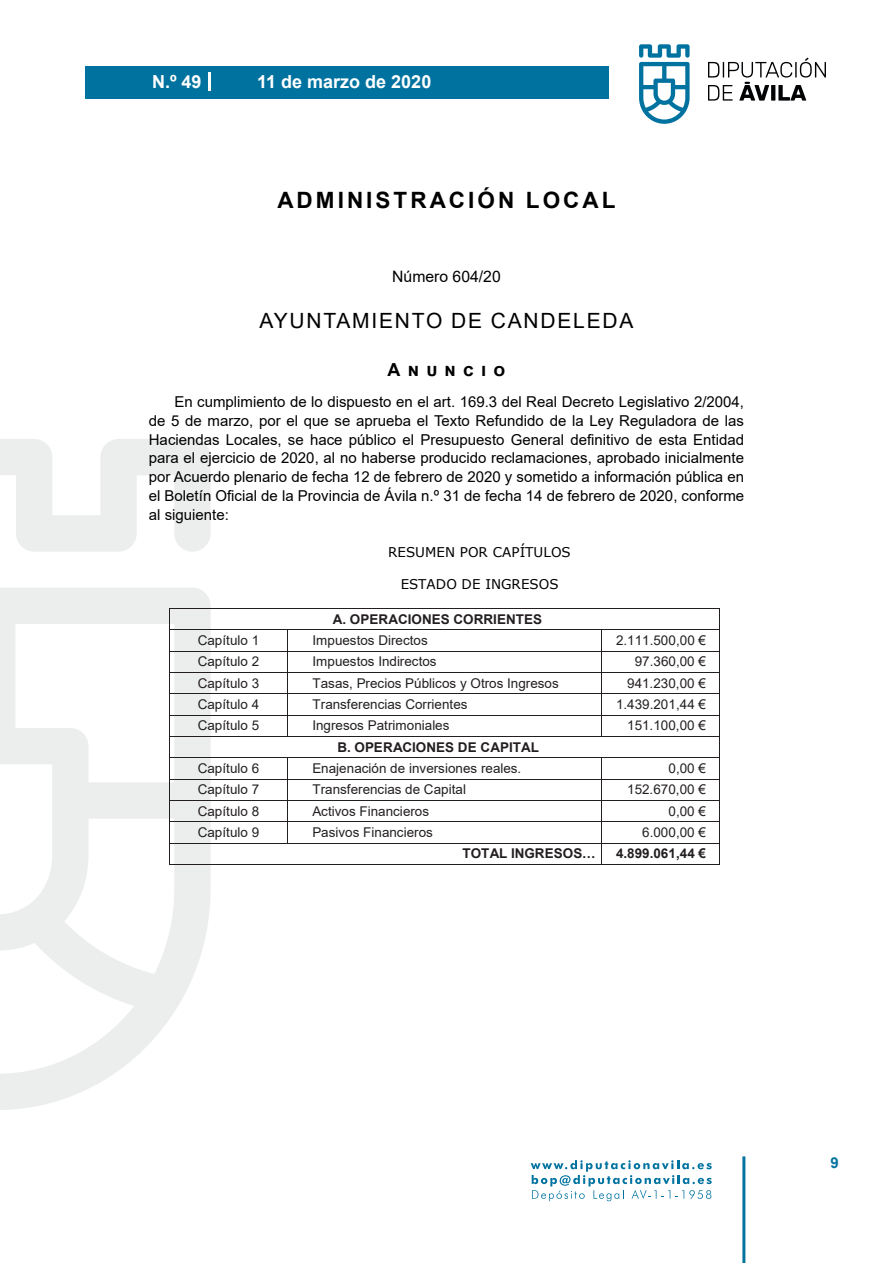
<style>
.page{position:relative;width:893px;height:1263px;background:#fff}
.page>*{position:absolute;margin:0;border:0;box-sizing:border-box;transform-origin:0 0}
.t1{font:700 22.5px "Arial";letter-spacing:.135em;color:#000}
.t2{font:21px "Arial";letter-spacing:.085em;color:#000}
.t3{font:700 18px "Arial";color:#fff}
.t4{font:700 18px "Arial";letter-spacing:.4em;color:#000}
.t5{font:15.75px "Arial";color:#000}
.t6{font:15px/18.8px "Arial";color:#000;text-align:justify}
.t7{font:700 15px "Arial";color:#04739f}
.t8{font:13.5px "Arial";color:#231f20}
.t9{font:700 13.5px "Arial";color:#231f20}
.t10{font:13.5px "Arial";color:#231f20}
.t11{font:13.5px "Verdana";color:#000}
.t12{font:700 13.5px "Arial";color:#231f20}
.s1{font-style:inherit}
</style>
<div class="page">
<svg style="left:531px;top:1160px;width:181px;height:41px"></svg>
<div style="left:85px;top:66px;width:523px;height:33px;background:#00729f"></div>
<svg style="left:639px;top:44px;width:51px;height:80px"></svg>
<svg style="left:708px;top:58px;width:118px;height:43px"></svg>
<hr style="left:742px;top:1156px;width:3px;height:107px;background:#04739f">
<svg style="left:208px;top:72px;width:2px;height:18px"></svg>
<svg style="left:0;top:439px;width:211px;height:671px"></svg>
<hr style="left:170px;top:608px;width:549px;height:1px;background:#231f20">
<hr style="left:170px;top:629px;width:117px;height:1px;background:#231f20">
<hr style="left:288px;top:629px;width:313px;height:1px;background:#231f20">
<hr style="left:602px;top:629px;width:117px;height:1px;background:#231f20">
<hr style="left:170px;top:651px;width:117px;height:1px;background:#231f20">
<hr style="left:288px;top:651px;width:313px;height:1px;background:#231f20">
<hr style="left:602px;top:651px;width:117px;height:1px;background:#231f20">
<hr style="left:170px;top:672px;width:117px;height:1px;background:#231f20">
<hr style="left:288px;top:672px;width:313px;height:1px;background:#231f20">
<hr style="left:602px;top:672px;width:117px;height:1px;background:#231f20">
<hr style="left:170px;top:693px;width:117px;height:1px;background:#231f20">
<hr style="left:288px;top:693px;width:313px;height:1px;background:#231f20">
<hr style="left:602px;top:693px;width:117px;height:1px;background:#231f20">
<hr style="left:170px;top:715px;width:117px;height:1px;background:#231f20">
<hr style="left:288px;top:715px;width:313px;height:1px;background:#231f20">
<hr style="left:602px;top:715px;width:117px;height:1px;background:#231f20">
<hr style="left:170px;top:736px;width:117px;height:1px;background:#231f20">
<svg style="left:287px;top:629px;width:1px;height:108px"></svg>
<hr style="left:288px;top:736px;width:313px;height:1px;background:#231f20">
<svg style="left:601px;top:629px;width:1px;height:108px"></svg>
<hr style="left:602px;top:736px;width:117px;height:1px;background:#231f20">
<hr style="left:170px;top:757px;width:117px;height:1px;background:#231f20">
<hr style="left:288px;top:757px;width:313px;height:1px;background:#231f20">
<hr style="left:602px;top:757px;width:117px;height:1px;background:#231f20">
<hr style="left:170px;top:779px;width:117px;height:1px;background:#231f20">
<hr style="left:288px;top:779px;width:313px;height:1px;background:#231f20">
<hr style="left:602px;top:779px;width:117px;height:1px;background:#231f20">
<hr style="left:170px;top:800px;width:117px;height:1px;background:#231f20">
<hr style="left:288px;top:800px;width:313px;height:1px;background:#231f20">
<hr style="left:602px;top:800px;width:117px;height:1px;background:#231f20">
<hr style="left:170px;top:821px;width:117px;height:1px;background:#231f20">
<hr style="left:288px;top:821px;width:313px;height:1px;background:#231f20">
<hr style="left:602px;top:821px;width:117px;height:1px;background:#231f20">
<hr style="left:170px;top:843px;width:117px;height:1px;background:#231f20">
<svg style="left:287px;top:757px;width:1px;height:87px"></svg>
<hr style="left:288px;top:843px;width:313px;height:1px;background:#231f20">
<hr style="left:602px;top:843px;width:117px;height:1px;background:#231f20">
<svg style="left:169px;top:608px;width:1px;height:257px"></svg>
<hr style="left:170px;top:864px;width:431px;height:1px;background:#231f20">
<svg style="left:601px;top:757px;width:1px;height:108px"></svg>
<hr style="left:602px;top:864px;width:117px;height:1px;background:#231f20">
<svg style="left:719px;top:608px;width:1px;height:257px"></svg>
<p class="t3" style="left:152px;top:69px;width:51px">N.º 49</p>
<p class="t3" style="left:257px;top:69px;width:176px">11 de marzo de 2020</p>
<h1 class="t1" style="left:277px;top:184px;width:340px">ADMINISTRACIÓN LOCAL</h1>
<p class="t5" style="left:392px;top:266px;width:110px">Número 604/20</p>
<h2 class="t2" style="left:259px;top:307px;width:375px">AYUNTAMIENTO DE CANDELEDA</h2>
<p class="t4" style="left:388px;top:356px;width:119px">Anuncio</p>
<p class="t6" style="left:149px;top:392px;width:597px;text-indent:26px">En cumplimiento de lo dispuesto en el art. 169.3 del Real Decreto Legislativo 2/2004, de 5 de marzo, por el que se aprueba el Texto Refundido de la Ley Reguladora de las Haciendas Locales, se hace público el Presupuesto General definitivo de esta Entidad para el ejercicio de 2020, al no haberse producido reclamaciones, aprobado inicialmente por Acuerdo plenario de fecha 12 de febrero de 2020 y sometido a información pública en el Boletín Oficial de la Provincia de Ávila n.º 31 de fecha 14 de febrero de 2020, conforme al siguiente:</p>
<p class="t11" style="left:388px;top:543px;width:184px">RESUMEN POR CAPÍTULOS</p>
<p class="t11" style="left:401px;top:575px;width:159px">ESTADO DE INGRESOS</p>
<p class="t9" style="left:333px;top:609px;width:211px">A. OPERACIONES CORRIENTES</p>
<p class="t8" style="left:198px;top:631px;width:63px">Capítulo 1</p>
<p class="t8" style="left:312px;top:631px;width:117px">Impuestos Directos</p>
<p class="t8" style="left:616px;top:631px;width:91px">2.111.500,00 <span class="s1">€</span></p>
<p class="t8" style="left:198px;top:652px;width:63px">Capítulo 2</p>
<p class="t8" style="left:312px;top:652px;width:126px">Impuestos Indirectos</p>
<p class="t10" style="left:635px;top:652px;width:73px"><span class="s1">9</span>7.360,00 €</p>
<p class="t8" style="left:198px;top:674px;width:63px">Capítulo 3</p>
<p class="t8" style="left:312px;top:674px;width:248px">Tasas, Precios Públicos y Otros Ingresos</p>
<p class="t10" style="left:627px;top:674px;width:80px"><span class="s1">941.2</span>30,00 €</p>
<p class="t8" style="left:198px;top:695px;width:63px">Capítulo 4</p>
<p class="t8" style="left:312px;top:695px;width:157px">Transferencias Corrientes</p>
<p class="t8" style="left:616px;top:695px;width:91px">1.439.201,44 <span class="s1">€</span></p>
<p class="t8" style="left:198px;top:716px;width:63px">Capítulo 5</p>
<p class="t8" style="left:312px;top:716px;width:139px">Ingresos Patrimoniales</p>
<p class="t10" style="left:627px;top:716px;width:80px"><span class="s1">151.1</span>00,00 €</p>
<p class="t9" style="left:337px;top:737px;width:203px">B. OPERACIONES DE CAPITAL</p>
<p class="t8" style="left:198px;top:759px;width:63px">Capítulo 6</p>
<p class="t8" style="left:312px;top:759px;width:210px">Enajenación de inversiones reales.</p>
<p class="t8" style="left:669px;top:759px;width:39px">0,0<span class="s1">0 €</span></p>
<p class="t8" style="left:198px;top:780px;width:63px">Capítulo 7</p>
<p class="t8" style="left:312px;top:780px;width:155px">Transferencias de Capital</p>
<p class="t8" style="left:627px;top:780px;width:80px">152.670,00 <span class="s1">€</span></p>
<p class="t8" style="left:198px;top:802px;width:63px">Capítulo 8</p>
<p class="t8" style="left:312px;top:802px;width:118px">Activos Financieros</p>
<p class="t10" style="left:669px;top:802px;width:39px">0,00 €</p>
<p class="t8" style="left:198px;top:823px;width:63px">Capítulo 9</p>
<p class="t8" style="left:312px;top:823px;width:122px">Pasivos Financieros</p>
<p class="t10" style="left:642px;top:823px;width:65px">6.000,00 €</p>
<p class="t12" style="left:462px;top:844px;width:135px">TOTAL INGRESOS…</p>
<p class="t9" style="left:616px;top:844px;width:91px">4.899.061,44 <span class="s1">€</span></p>
<p class="t7" style="left:831px;top:1152px;width:10px">9</p>
</div>
